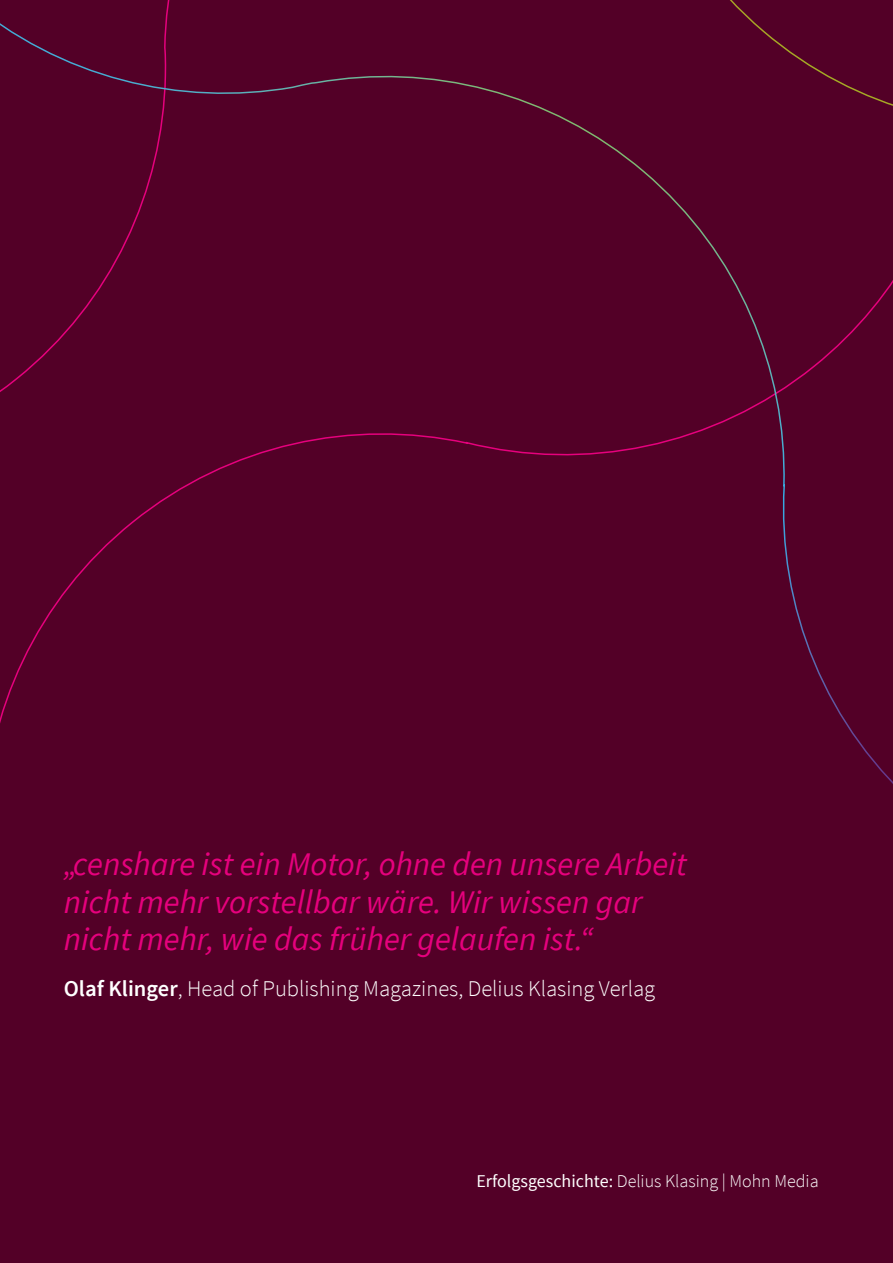
<style>
.page{position:relative;width:893px;height:1263px;background:#fff}
.page>*{position:absolute;margin:0;border:0;box-sizing:border-box;transform-origin:0 0}
.t1{font:italic 33px/37.5px "Source Sans Pro";color:#e6007d}
.t2{font:300 22.5px "Source Sans Pro";color:#fff}
.t3{font:300 18px "Source Sans Pro";color:#fff}
.s1{font-weight:600}
.s2{font-weight:400}
</style>
<div class="page">
<div style="left:0;top:957px;width:893px;height:306px;background:#530027"></div>
<div style="left:0;top:0;width:893px;height:957px;background:#530027"></div>
<p class="t1" style="left:64px;top:845px;width:624px">„censhare ist ein Motor, ohne den unsere Arbeit nicht mehr vorstellbar wäre. Wir wissen gar nicht mehr, wie das früher gelaufen ist.“</p>
<p class="t2" style="left:64px;top:975px;width:593px"><span class="s1">Olaf Klinger</span>, Head of Publishing Magazines, Delius Klasing Verlag</p>
<p class="t3" style="left:476px;top:1170px;width:344px"><span class="s2">Erfolgsgeschichte:</span> Delius Klasing | Mohn Media</p>
</div>
